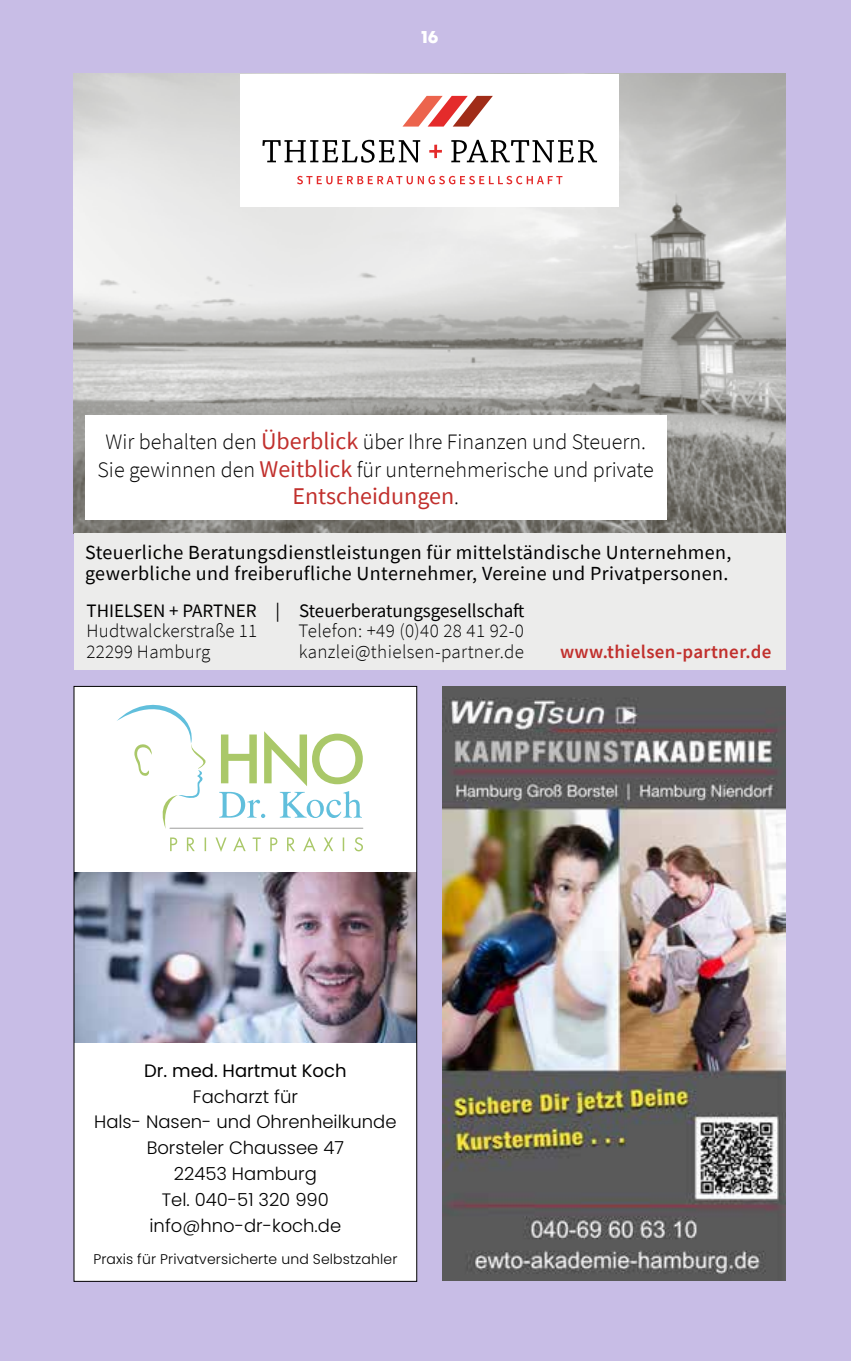
<style>
.page{position:relative;width:851px;height:1361px;background:#fff}
.page>*{position:absolute;margin:0;border:0;box-sizing:border-box;transform-origin:0 0}
.t1{font:24px "Source Sans Pro";color:#c1302d}
.t2{font:300 22px/27.6px "Source Sans Pro";color:#000;text-align:center}
.t3{font:20px/21px "Source Sans Pro";letter-spacing:.02em;color:#000}
.t4{font:300 19px/21px "Source Sans Pro";letter-spacing:.01em;color:#000}
.t5{font:19px "Source Sans Pro";color:#000}
.t6{font:600 19px "Source Sans Pro";letter-spacing:.02em;color:#c1302d}
.t7{font:300 18px/26px "Poppins";color:#000;text-align:center}
.t8{font:18px "Poppins";color:#000}
.t9{font:800 18px "Mont";color:#fff}
.t10{font:300 14px "Poppins";letter-spacing:.01em;color:#000}
.s1{font-weight:400;font-size:24px;color:#c1302d}
.s2{font-weight:300;font-size:22px;color:#000}
</style>
<div class="page">
<div style="left:0;top:0;width:850px;height:1361px;background:#c8bde6"></div>
<img style="left:74px;top:74px;width:711px;height:459px">
<div style="left:85px;top:415px;width:581px;height:105px;background:#fff"></div>
<div style="left:240px;top:74px;width:379px;height:132px;background:#fff"></div>
<svg style="left:297px;top:176px;width:265px;height:8px"></svg>
<svg style="left:262px;top:140px;width:158px;height:23px"></svg>
<svg style="left:429px;top:145px;width:13px;height:13px"></svg>
<svg style="left:451px;top:140px;width:146px;height:23px"></svg>
<svg style="left:402px;top:96px;width:91px;height:31px"></svg>
<div style="left:74px;top:533px;width:711px;height:136px;background:#ececeb"></div>
<div style="left:74px;top:686px;width:342px;height:595px;background:#fff"></div>
<hr style="left:170px;top:828px;width:193px;height:1px;background:#9d9d9c">
<svg style="left:117px;top:704px;width:90px;height:125px"></svg>
<svg style="left:219px;top:731px;width:144px;height:87px"></svg>
<svg style="left:170px;top:837px;width:193px;height:15px"></svg>
<img style="left:76px;top:872px;width:339px;height:170px">
<img style="left:443px;top:687px;width:342px;height:593px">
<p class="t9" style="left:421px;top:25px;width:19px">16</p>
<p class="t2" style="left:97px;top:428px;width:557px">Wir behalten den <span class="s1">Überblick</span> über Ihre Finanzen und Steuern.<br>Sie gewinnen den <span class="s1">Weitblick</span> für unternehmerische und private</p>
<p class="t1" style="left:292px;top:481px;width:168px">Entscheidungen<span class="s2">.</span></p>
<p class="t3" style="left:85px;top:542px;width:648px">Steuerliche Beratungsdienstleistungen für mittelständische Unternehmen, gewerbliche und freiberufliche Unternehmer, Vereine und Privatpersonen.</p>
<p class="t5" style="left:86px;top:598px;width:439px">THIELSEN + PARTNER | Steuerberatungsgesellschaft</p>
<p class="t4" style="left:86px;top:620px;width:172px">Hudtwalckerstraße 11<br>22299 Hamburg</p>
<p class="t4" style="left:298px;top:620px;width:227px">Telefon: +49 (0)40 28 41 92-0 kanzlei@thielsen-partner.de</p>
<p class="t6" style="left:560px;top:639px;width:213px">www.thielsen-partner.de</p>
<p class="t8" style="left:144px;top:1060px;width:204px">Dr. med. Hartmut Koch</p>
<p class="t7" style="left:94px;top:1083px;width:304px">Facharzt für<br>Hals- Nasen- und Ohrenheilkunde<br>Borsteler Chaussee 47<br>22453 Hamburg<br>Tel. 040-51 320 990 info@hno-dr-koch.de</p>
<p class="t10" style="left:93px;top:1251px;width:305px">Praxis für Privatversicherte und Selbstzahler</p>
</div>
